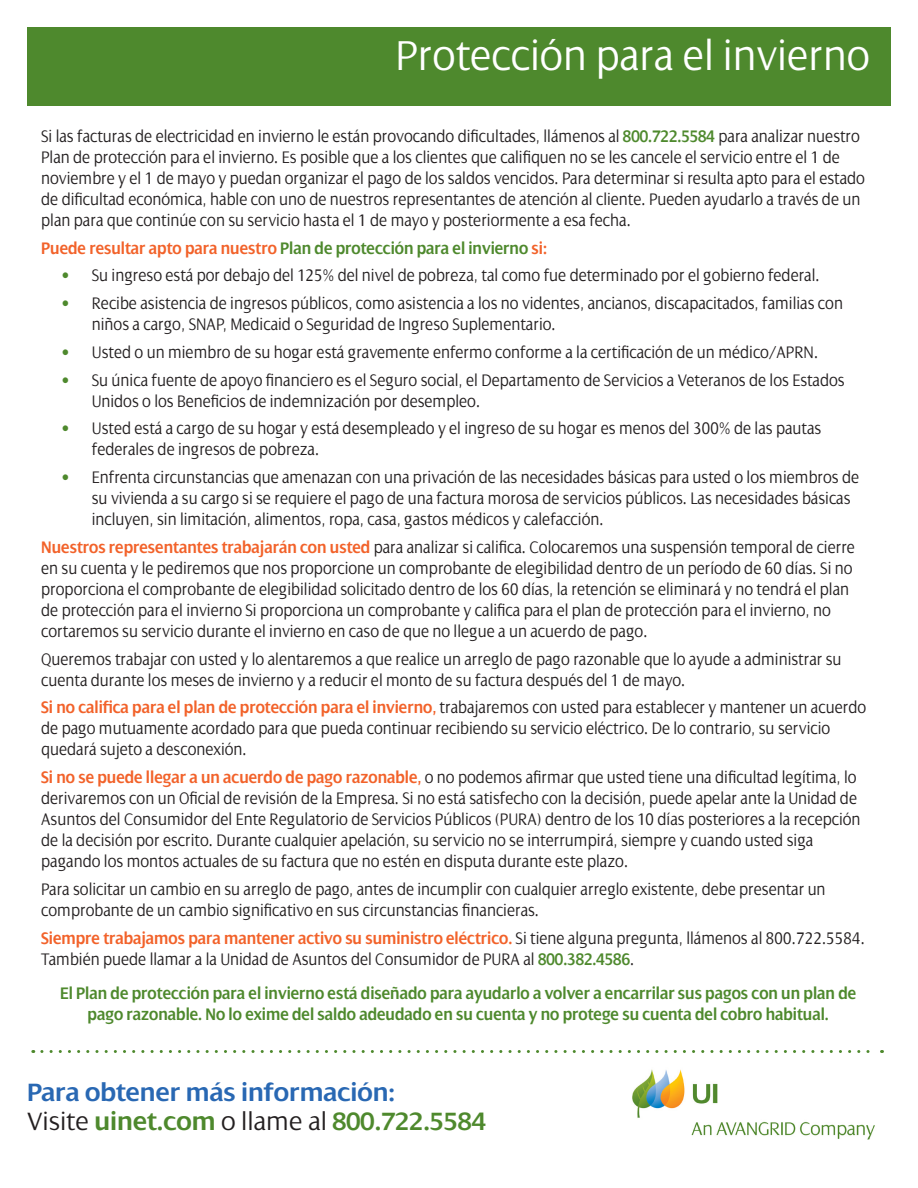
<style>
.page{position:relative;width:918px;height:1188px;background:#fff}
.page>*{position:absolute;margin:0;border:0;box-sizing:border-box;transform-origin:0 0}
.t1{font:300 45px "Dialog LT Pro";color:#fff;scale:.95 1}
.t2{font:600 27px/29.2px "Dialog LT Pro";color:#2968b3}
.t3{font:300 18px/21px "Dialog LT Pro";color:#231f20;scale:.9 1}
.t4{font:600 18px/21px "Dialog LT Pro";color:#4e892d;text-align:center;scale:.9 1}
.t5{font:600 18px "Dialog LT Pro";color:#f2622a;scale:.9 1}
.s1{font-weight:600;color:#4e892d}
.s2{color:#4e892d}
.s3{font-weight:600;color:#f2622a}
.s4{font-weight:300;color:#231f20}
</style>
<div class="page">
<div style="left:27px;top:27px;width:863px;height:79px;background:#4e892d"></div>
<svg style="left:42px;top:1050px;width:841px;height:3px"></svg>
<img style="left:632px;top:1069px;width:243px;height:71px">
<h1 class="t1" style="left:396px;top:31px;width:501px">Protección para el invierno</h1>
<p class="t3" style="left:41px;top:126px;width:917px">Si las facturas de electricidad en invierno le están provocando dificultades, llámenos al <span class="s1">800.722.5584</span> para analizar nuestro Plan de protección para el invierno. Es posible que a los clientes que califiquen no se les cancele el servicio entre el 1 de noviembre y el 1 de mayo y puedan organizar el pago de los saldos vencidos. Para determinar si resulta apto para el estado de dificultad económica, hable con uno de nuestros representantes de atención al cliente. Pueden ayudarlo a través de un plan para que continúe con su servicio hasta el 1 de mayo y posteriormente a esa fecha.</p>
<p class="t5" style="left:41px;top:238px;width:563px">Puede resultar apto para nuestro <span class="s2">Plan de protección para el invierno</span> si:</p>
<p class="t3" style="left:61px;top:265px;width:844px"><span class="s2">•</span> Su ingreso está por debajo del 125% del nivel de pobreza, tal como fue determinado por el gobierno federal.</p>
<p class="t3" style="left:92px;top:293px;width:836px;text-indent:-30px"><span class="s2">•</span> Recibe asistencia de ingresos públicos, como asistencia a los no videntes, ancianos, discapacitados, familias con niños a cargo, SNAP, Medicaid o Seguridad de Ingreso Suplementario.</p>
<p class="t3" style="left:61px;top:342px;width:842px"><span class="s2">•</span> Usted o un miembro de su hogar está gravemente enfermo conforme a la certificación de un médico/APRN.</p>
<p class="t3" style="left:92px;top:369px;width:838px;text-indent:-30px"><span class="s2">•</span> Su única fuente de apoyo financiero es el Seguro social, el Departamento de Servicios a Veteranos de los Estados<br>Unidos o los Beneficios de indemnización por desempleo.</p>
<p class="t3" style="left:92px;top:418px;width:812px;text-indent:-30px"><span class="s2">•</span> Usted está a cargo de su hogar y está desempleado y el ingreso de su hogar es menos del 300% de las pautas federales de ingresos de pobreza.</p>
<p class="t3" style="left:92px;top:467px;width:854px;text-indent:-30px"><span class="s2">•</span> Enfrenta circunstancias que amenazan con una privación de las necesidades básicas para usted o los miembros de su vivienda a su cargo si se requiere el pago de una factura morosa de servicios públicos. Las necesidades básicas incluyen, sin limitación, alimentos, ropa, casa, gastos médicos y calefacción.</p>
<p class="t3" style="left:41px;top:537px;width:906px"><span class="s3">Nuestros representantes trabajarán con usted</span> para analizar si califica. Colocaremos una suspensión temporal de cierre en su cuenta y le pediremos que nos proporcione un comprobante de elegibilidad dentro de un período de 60 días. Si no proporciona el comprobante de elegibilidad solicitado dentro de los 60 días, la retención se eliminará y no tendrá el plan de protección para el invierno Si proporciona un comprobante y califica para el plan de protección para el invierno, no cortaremos su servicio durante el invierno en caso de que no llegue a un acuerdo de pago.</p>
<p class="t3" style="left:41px;top:648px;width:891px">Queremos trabajar con usted y lo alentaremos a que realice un arreglo de pago razonable que lo ayude a administrar su cuenta durante los meses de invierno y a reducir el monto de su factura después del 1 de mayo.</p>
<p class="t3" style="left:41px;top:697px;width:918px"><span class="s3">Si no califica para el plan de protección para el invierno,</span> trabajaremos con usted para establecer y mantener un acuerdo de pago mutuamente acordado para que pueda continuar recibiendo su servicio eléctrico. De lo contrario, su servicio quedará sujeto a desconexión.</p>
<p class="t3" style="left:41px;top:767px;width:912px"><span class="s3">Si no se puede llegar a un acuerdo de pago razonable,</span> o no podemos afirmar que usted tiene una dificultad legítima, lo derivaremos con un Oficial de revisión de la Empresa. Si no está satisfecho con la decisión, puede apelar ante la Unidad de Asuntos del Consumidor del Ente Regulatorio de Servicios Públicos (PURA) dentro de los 10 días posteriores a la recepción de la decisión por escrito. Durante cualquier apelación, su servicio no se interrumpirá, siempre y cuando usted siga pagando los montos actuales de su factura que no estén en disputa durante este plazo.</p>
<p class="t3" style="left:41px;top:879px;width:873px">Para solicitar un cambio en su arreglo de pago, antes de incumplir con cualquier arreglo existente, debe presentar un comprobante de un cambio significativo en sus circunstancias financieras.</p>
<p class="t3" style="left:41px;top:928px;width:917px"><span class="s3">Siempre trabajamos para mantener activo su suministro eléctrico.</span> Si tiene alguna pregunta, llámenos al 800.722.5584.<br>También puede llamar a la Unidad de Asuntos del Consumidor de PURA al <span class="s1">800.382.4586</span>.</p>
<p class="t4" style="left:60px;top:983px;width:886px">El Plan de protección para el invierno está diseñado para ayudarlo a volver a encarrilar sus pagos con un plan de pago razonable. No lo exime del saldo adeudado en su cuenta y no protege su cuenta del cobro habitual.</p>
<h2 class="t2" style="left:27px;top:1077px;width:461px">Para obtener más información:<br><span class="s4">Visite</span> <span class="s2">uinet.com</span> <span class="s4">o llame al</span> <span class="s2">800.722.5584</span></h2>
</div>
